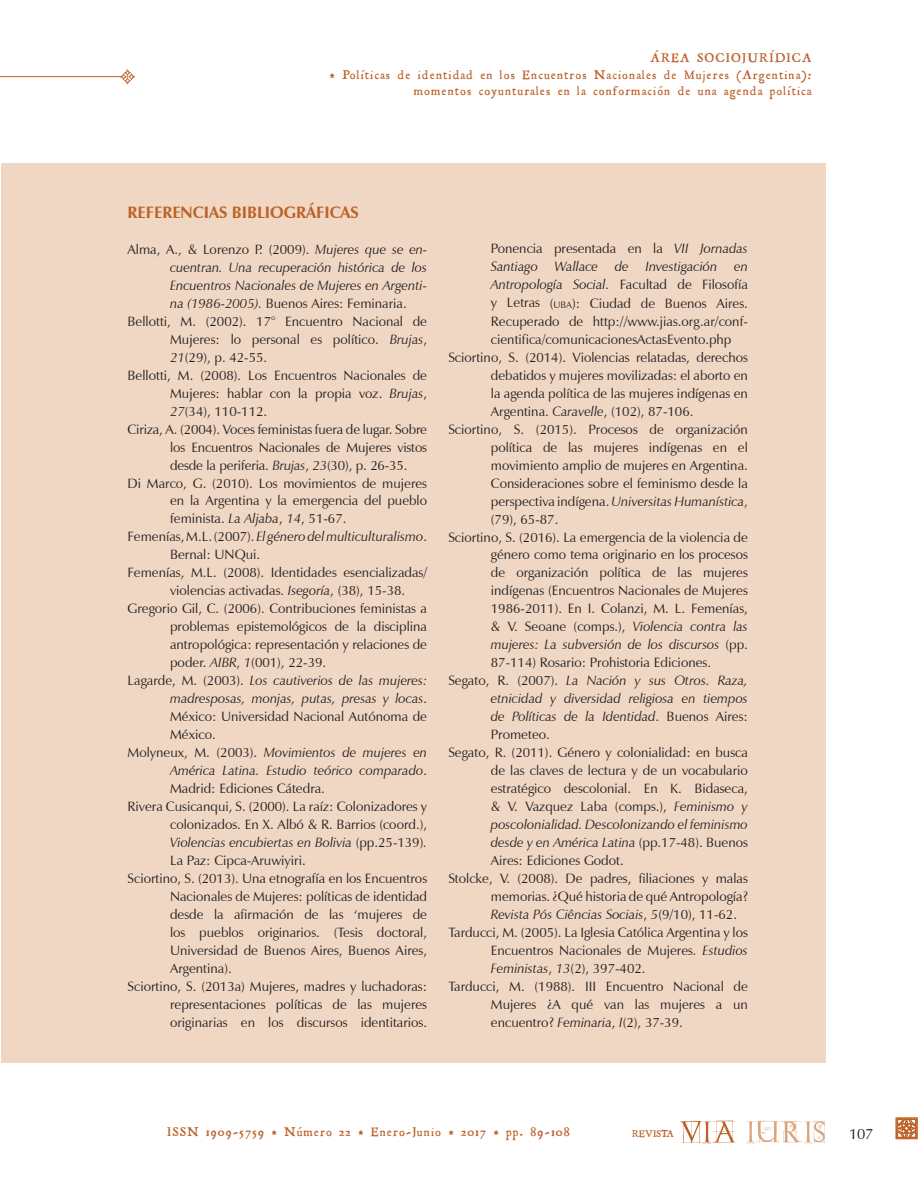
<style>
.page{position:relative;width:918px;height:1188px;background:#fff}
.page>*{position:absolute;margin:0;border:0;box-sizing:border-box;transform-origin:0 0}
.t1{font:700 16.5px "Zapf Humanist 601 BT";color:#bc6128}
.t2{font:15px "Zapf Humanist 601 BT";color:#231f20}
.t3{font:13.5px "Zapf Humanist 601 BT";color:#231f20}
.t4{font:italic 13.5px "Zapf Humanist 601 BT";color:#231f20}
.t5{font:13.5px/16.5px "Roman Antique";letter-spacing:.1em;color:#bc6128;text-align:right}
.t6{font:10.5px "Roman Antique";color:#bc6128}
.s1{font-style:italic}
.s2{font-style:normal}
.s3{font-style:inherit}
.s4{font-size:9.45px}
</style>
<div class="page">
<svg style="left:120px;top:69px;width:15px;height:15px"></svg>
<hr style="left:0;top:76px;width:121px;height:1px;background:#bc6128">
<svg style="left:746px;top:1121px;width:80px;height:23px"></svg>
<svg style="left:680px;top:1120px;width:55px;height:24px"></svg>
<svg style="left:896px;top:1118px;width:22px;height:21px"></svg>
<div style="left:1px;top:164px;width:824px;height:899px;background:#f0d7c3"></div>
<p class="t5" style="left:330px;top:50px;width:483px">ÁREA SOCIOJURÍDICA<br>* Políticas de identidad en los Encuentros Nacionales de Mujeres (Argentina): momentos coyunturales en la conformación de una agenda política</p>
<p class="t1" style="left:128px;top:202px;width:20px">REFERENCIAS</p>
<p class="t1" style="left:232px;top:202px;width:129px">BIBLIOGRÁFICAS</p>
<p class="t3" style="left:128px;top:241px;width:301px">Alma, A., &amp; Lorenzo P. (2009). <span class="s1">Mujeres que se en-</span></p>
<p class="t4" style="left:170px;top:259px;width:259px">cuentran. Una recuperación histórica de los</p>
<p class="t4" style="left:170px;top:277px;width:259px">Encuentros Nacionales de Mujeres en Argenti-</p>
<p class="t3" style="left:170px;top:295px;width:238px"><span class="s1">na (1986-2005).</span> Buenos Aires: Feminaria.</p>
<p class="t3" style="left:128px;top:313px;width:301px">Bellotti, M. (2002). 17° Encuentro Nacional de</p>
<p class="t3" style="left:170px;top:331px;width:259px">Mujeres: lo personal es político. <span class="s1">Brujas</span>,</p>
<p class="t3" style="left:170px;top:349px;width:99px"><span class="s1">21</span>(29), p. 42-55.</p>
<p class="t3" style="left:128px;top:367px;width:301px">Bellotti, M. (2008). Los Encuentros Nacionales de</p>
<p class="t3" style="left:170px;top:385px;width:259px">Mujeres: hablar con la propia voz. <span class="s1">Brujas</span>,</p>
<p class="t3" style="left:170px;top:403px;width:99px"><span class="s1">27</span>(34), 110-112.</p>
<p class="t3" style="left:128px;top:421px;width:301px">Ciriza, A. (2004). Voces feministas fuera de lugar. Sobre</p>
<p class="t3" style="left:170px;top:439px;width:259px">los Encuentros Nacionales de Mujeres vistos</p>
<p class="t3" style="left:170px;top:457px;width:239px">desde la periferia. <span class="s1">Brujas</span>, <span class="s1">23</span>(30), p. 26-35.</p>
<p class="t3" style="left:128px;top:475px;width:301px">Di Marco, G. (2010). Los movimientos de mujeres</p>
<p class="t3" style="left:170px;top:492px;width:259px">en la Argentina y la emergencia del pueblo</p>
<p class="t3" style="left:170px;top:510px;width:178px">feminista. <span class="s1">La Aljaba</span>, <span class="s1">14</span>, 51-67.</p>
<p class="t4" style="left:128px;top:529px;width:301px"><span class="s2">Femenías, M.L. (2007).</span> El género del multiculturalismo<span class="s2">.</span></p>
<p class="t3" style="left:170px;top:546px;width:92px">Bernal: UNQui.</p>
<p class="t3" style="left:128px;top:564px;width:301px">Femenías, M.L. (2008). Identidades esencializadas/</p>
<p class="t3" style="left:170px;top:582px;width:237px">violencias activadas. <span class="s1">Isegoría</span>, (38), 15-38.</p>
<p class="t3" style="left:128px;top:600px;width:301px">Gregorio Gil, C. (2006). Contribuciones feministas a</p>
<p class="t3" style="left:170px;top:618px;width:259px">problemas epistemológicos de la disciplina</p>
<p class="t3" style="left:170px;top:636px;width:259px">antropológica: representación y relaciones de</p>
<p class="t3" style="left:170px;top:654px;width:158px">poder. <span class="s1">AIBR</span>, <span class="s1">1</span>(001), 22-39.</p>
<p class="t4" style="left:128px;top:673px;width:301px"><span class="s2">Lagarde, M. (2003).</span> Los cautiverios de las mujeres:</p>
<p class="t4" style="left:170px;top:691px;width:259px">madresposas, monjas, putas, presas y locas<span class="s2">.</span></p>
<p class="t3" style="left:170px;top:708px;width:259px">México: Universidad Nacional Autónoma de</p>
<p class="t3" style="left:170px;top:726px;width:47px">México.</p>
<p class="t4" style="left:128px;top:745px;width:301px"><span class="s2">Molyneux, M. (2003).</span> Movimientos de mujeres en</p>
<p class="t4" style="left:170px;top:763px;width:259px">América Latina. Estudio teórico comparado<span class="s2">.</span></p>
<p class="t3" style="left:170px;top:780px;width:156px">Madrid: Ediciones Cátedra.</p>
<p class="t3" style="left:128px;top:798px;width:301px">Rivera Cusicanqui, S. (2000). La raíz: Colonizadores y</p>
<p class="t3" style="left:170px;top:816px;width:259px">colonizados. En X. Albó &amp; R. Barrios (coord.),</p>
<p class="t4" style="left:170px;top:835px;width:259px">Violencias encubiertas en Bolivia <span class="s2">(pp.25-139)</span>.</p>
<p class="t3" style="left:170px;top:852px;width:137px">La Paz: Cipca-Aruwiyiri.</p>
<p class="t3" style="left:128px;top:870px;width:301px">Sciortino, S. (2013). Una etnografía en los Encuentros</p>
<p class="t3" style="left:170px;top:888px;width:259px">Nacionales de Mujeres: políticas de identidad</p>
<p class="t3" style="left:170px;top:906px;width:259px">desde la afirmación de las ‘mujeres de</p>
<p class="t3" style="left:170px;top:924px;width:259px">los pueblos originarios. (Tesis doctoral,</p>
<p class="t3" style="left:170px;top:942px;width:259px">Universidad de Buenos Aires, Buenos Aires,</p>
<p class="t3" style="left:170px;top:960px;width:63px">Argentina).</p>
<p class="t3" style="left:128px;top:978px;width:301px">Sciortino, S. (2013a) Mujeres, madres y luchadoras:</p>
<p class="t3" style="left:170px;top:996px;width:259px">representaciones políticas de las mujeres</p>
<p class="t3" style="left:170px;top:1014px;width:259px">originarias en los discursos identitarios.</p>
<p class="t3" style="left:491px;top:240px;width:259px">Ponencia presentada en la <span class="s1">VII Jornadas</span></p>
<p class="t4" style="left:491px;top:258px;width:259px">Santiago Wallace de Investigación en</p>
<p class="t4" style="left:491px;top:276px;width:259px">Antropología Social. <span class="s2">Facultad de Filosofía</span></p>
<p class="t3" style="left:491px;top:295px;width:259px">y Letras <span class="s3">(</span><span class="s4">uba</span><span class="s3">)</span>: Ciudad de Buenos Aires.</p>
<p class="t3" style="left:491px;top:313px;width:259px">Recuperado de http://www.jias.org.ar/conf-</p>
<p class="t3" style="left:491px;top:331px;width:242px">cientifica/comunicacionesActasEvento.php</p>
<p class="t3" style="left:448px;top:349px;width:301px">Sciortino, S. (2014). Violencias relatadas, derechos</p>
<p class="t3" style="left:491px;top:367px;width:259px">debatidos y mujeres movilizadas: el aborto en</p>
<p class="t3" style="left:491px;top:385px;width:259px">la agenda política de las mujeres indígenas en</p>
<p class="t3" style="left:491px;top:403px;width:204px">Argentina. <span class="s1">Caravelle</span>, (102), 87-106.</p>
<p class="t3" style="left:448px;top:421px;width:301px">Sciortino, S. (2015). Procesos de organización</p>
<p class="t3" style="left:491px;top:439px;width:259px">política de las mujeres indígenas en el</p>
<p class="t3" style="left:491px;top:457px;width:259px">movimiento amplio de mujeres en Argentina.</p>
<p class="t3" style="left:491px;top:475px;width:259px">Consideraciones sobre el feminismo desde la</p>
<p class="t4" style="left:491px;top:493px;width:259px"><span class="s2">perspectiva indígena.</span> Universitas Humanística<span class="s2">,</span></p>
<p class="t3" style="left:491px;top:511px;width:69px">(79), 65-87.</p>
<p class="t3" style="left:448px;top:529px;width:301px">Sciortino, S. (2016). La emergencia de la violencia de</p>
<p class="t3" style="left:491px;top:546px;width:259px">género como tema originario en los procesos</p>
<p class="t3" style="left:491px;top:564px;width:259px">de organización política de las mujeres</p>
<p class="t3" style="left:491px;top:582px;width:259px">indígenas (Encuentros Nacionales de Mujeres</p>
<p class="t3" style="left:491px;top:600px;width:259px">1986-2011). En I. Colanzi, M. L. Femenías,</p>
<p class="t3" style="left:491px;top:618px;width:259px">&amp; V. Seoane (comps.), <span class="s1">Violencia contra las</span></p>
<p class="t4" style="left:491px;top:637px;width:259px">mujeres: La subversión de los discursos <span class="s2">(pp.</span></p>
<p class="t3" style="left:491px;top:654px;width:222px">87-114) Rosario: Prohistoria Ediciones.</p>
<p class="t4" style="left:448px;top:673px;width:301px"><span class="s2">Segato, R. (2007).</span> La Nación y sus Otros. Raza,</p>
<p class="t4" style="left:491px;top:691px;width:259px">etnicidad y diversidad religiosa en tiempos</p>
<p class="t4" style="left:491px;top:709px;width:259px">de Políticas de la Identidad<span class="s2">. Buenos Aires:</span></p>
<p class="t3" style="left:491px;top:726px;width:61px">Prometeo.</p>
<p class="t3" style="left:448px;top:744px;width:301px">Segato, R. (2011). Género y colonialidad: en busca</p>
<p class="t3" style="left:491px;top:762px;width:259px">de las claves de lectura y de un vocabulario</p>
<p class="t3" style="left:491px;top:780px;width:259px">estratégico descolonial. En K. Bidaseca,</p>
<p class="t3" style="left:491px;top:798px;width:259px">&amp; V. Vazquez Laba (comps.), <span class="s1">Feminismo y</span></p>
<p class="t4" style="left:491px;top:817px;width:259px">poscolonialidad. Descolonizando el feminismo</p>
<p class="t4" style="left:491px;top:835px;width:259px">desde y en América Latina <span class="s2">(pp.17-48). Buenos</span></p>
<p class="t3" style="left:491px;top:852px;width:134px">Aires: Ediciones Godot.</p>
<p class="t3" style="left:448px;top:870px;width:301px">Stolcke, V. (2008). De padres, filiaciones y malas</p>
<p class="t3" style="left:491px;top:888px;width:259px">memorias. ¿Qué historia de qué Antropología?</p>
<p class="t4" style="left:491px;top:907px;width:248px">Revista Pós Ciências Sociais<span class="s2">,</span> 5<span class="s2">(9/10), 11-62.</span></p>
<p class="t3" style="left:448px;top:924px;width:301px">Tarducci, M. (2005). La Iglesia Católica Argentina y los</p>
<p class="t3" style="left:491px;top:942px;width:259px">Encuentros Nacionales de Mujeres<span class="s1">. Estudios</span></p>
<p class="t3" style="left:491px;top:960px;width:156px"><span class="s1">Feministas</span>, <span class="s1">13</span>(2), 397-402.</p>
<p class="t3" style="left:448px;top:978px;width:301px">Tarducci, M. (1988). III Encuentro Nacional de</p>
<p class="t3" style="left:491px;top:996px;width:259px">Mujeres ¿A qué van las mujeres a un</p>
<p class="t3" style="left:491px;top:1014px;width:193px">encuentro? <span class="s1">Feminaria</span>, <span class="s1">I</span>(2), 37-39.</p>
<p class="t5" style="left:168px;top:1123px;width:404px">ISSN 1909-5759 * Número 22 * Enero-Junio * 2017 * pp. 89-108</p>
<p class="t6" style="left:632px;top:1127px;width:43px">REVISTA</p>
<p class="t2" style="left:849px;top:1125px;width:26px">107</p>
</div>
